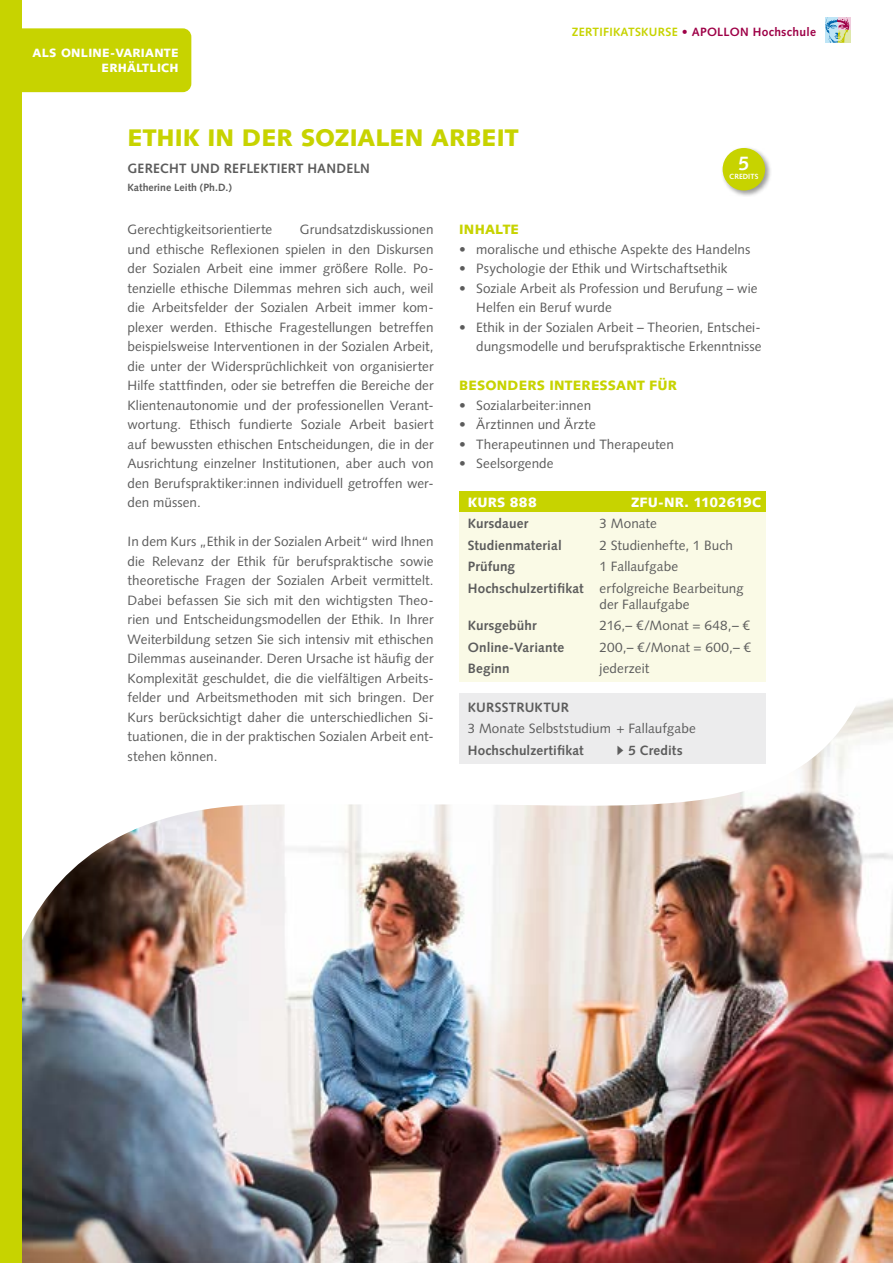
<style>
.page{position:relative;width:893px;height:1263px;background:#fff}
.page>*{position:absolute;margin:0;border:0;box-sizing:border-box;transform-origin:0 0}
.SP2021_ZK_HeadKurs{font:900 24px "Syntax LT Std";color:#c7d300}
.SP2021_CPKreise_Zahl{font:700 19.5px "Syntax LT Std";color:#fff}
.SP2021_ZK_Text_9pt_B{font:13.5px/19.5px "Syntax LT Std";letter-spacing:.005em;color:#5c5c5c;text-align:justify}
.SP2021_ZK_Tab_Infos{font:13.5px/16.5px "Syntax LT Std";letter-spacing:.005em;color:#5c5c5c}
.SP2021_ZK_Tab_Infos-2{font:700 13.5px "Syntax LT Std";letter-spacing:.01em;color:#5c5c5c}
.SP2021_ZK_Struktur_T{font:13.5px "Syntax LT Std";letter-spacing:.005em;color:#5c5c5c}
.SP2021_ZK_ZÜ{font:900 13.5px "Syntax LT Std";letter-spacing:.015em;color:#c7d300}
.SP2021_ZK_Subline{font:700 13.5px "Syntax LT Std";letter-spacing:.015em;color:#5c5c5c}
.SP2021_ZK_Struktur_T-2{font:700 13.5px "Syntax LT Std";letter-spacing:.01em;color:#5c5c5c}
.SP2021_ZK_Tab_Head{font:900 13.5px "Syntax LT Std";letter-spacing:-.015em;color:#fff}
.SP2021_ZK_Struktur_H{font:700 13.5px "Syntax LT Std";letter-spacing:.015em;color:#5c5c5c}
.SP2021_ZK_Tab_Head-2{font:900 13.5px "Syntax LT Std";letter-spacing:.015em;color:#fff}
.t1{font:700 12px "Syntax LT Std";letter-spacing:.025em;color:#9e0047}
.t2{font:900 12px/15px "Syntax LT Std";letter-spacing:.02em;color:#fff;text-align:right}
.SP2021_ZK_KLName{font:700 10.5px "Syntax LT Std";color:#5c5c5c}
.SP2021_CP_Kreise{font:700 7.5px "Syntax LT Std";letter-spacing:.01em;color:#fff}
.s1{color:#c7d300}
.s2{font-weight:400}
.s3{font-weight:700}
.s4{font-family:"Arial";font-weight:400}
</style>
<div class="page">
<div style="left:720px;top:145px;width:52px;height:52px;background:#000;opacity:.4"></div>
<div style="left:723px;top:148px;width:42px;height:43px;background:#c7d300;border-radius:50%"></div>
<div style="left:459px;top:491px;width:306px;height:21px;background:#c7d300"></div>
<div style="left:459px;top:513px;width:306px;height:24px;background:#fafae6"></div>
<div style="left:459px;top:534px;width:306px;height:24px;background:#fafae6"></div>
<svg style="left:21px;top:542px;width:724px;height:155px"></svg>
<img style="left:21px;top:697px;width:872px;height:566px">
<svg style="left:745px;top:542px;width:148px;height:249px"></svg>
<div style="left:0;top:0;width:21px;height:1263px;background:#c7d300"></div>
<div style="left:838px;top:30px;width:12px;height:13px;background:#dee7ab"></div>
<svg style="left:849px;top:17px;width:1px;height:13px"></svg>
<svg style="left:825px;top:17px;width:24px;height:26px"></svg>
<div style="left:21px;top:28px;width:170px;height:64px;background:#c7d300"></div>
<p class="t2" style="left:33px;top:46px;width:147px">ALS ONLINE-VARIANTE<br>ERHÄLTLICH</p>
<p class="SP2021_ZK_HeadKurs" style="left:128px;top:124px;width:392px">ETHIK IN DER SOZIALEN ARBEIT</p>
<p class="SP2021_ZK_Subline" style="left:128px;top:160px;width:244px">GERECHT UND REFLEKTIERT HANDELN</p>
<p class="SP2021_ZK_KLName" style="left:128px;top:181px;width:106px">Katherine Leith (Ph.D.)</p>
<p class="t1" style="left:572px;top:25px;width:246px"><span class="s1">ZERTIFIKATSKURSE</span> <span class="s2">•</span> APOLLON Hochschule</p>
<p class="SP2021_CPKreise_Zahl" style="left:738px;top:152px;width:12px">5</p>
<p class="SP2021_CP_Kreise" style="left:729px;top:172px;width:31px">CREDITS</p>
<p class="SP2021_ZK_Text_9pt_B" style="left:128px;top:220px;width:308px;text-indent:172px">Grundsatzdiskussionen und ethische Reflexionen spielen in den Diskursen der Sozialen Arbeit eine immer größere Rolle. Po&shy;tenzielle ethische Dilemmas mehren sich auch, weil die Arbeitsfelder der Sozialen Arbeit immer kom&shy;plexer werden. Ethische Fragestellungen betreffen beispielsweise Interventionen in der Sozialen Arbeit, die unter der Widersprüchlichkeit von organisierter Hilfe stattfinden, oder sie betreffen die Bereiche der Klientenautonomie und der professionellen Verant&shy;wortung. Ethisch fundierte Soziale Arbeit basiert auf bewussten ethischen Entscheidungen, die in der Ausrichtung einzelner Institutionen, aber auch von den Berufspraktiker:innen individuell getroffen wer&shy;den müssen.</p>
<p class="SP2021_ZK_Text_9pt_B" style="left:128px;top:532px;width:308px">In dem Kurs „Ethik in der Sozialen Arbeit“ wird Ihnen die Relevanz der Ethik für berufspraktische sowie theoretische Fragen der Sozialen Arbeit vermittelt.<br>Dabei befassen Sie sich mit den wichtigsten Theo&shy;rien und Entscheidungsmodellen der Ethik. In Ihrer Weiterbildung setzen Sie sich intensiv mit ethischen Dilemmas auseinander. Deren Ursache ist häufig der Komplexität geschuldet, die die vielfältigen Arbeits&shy;felder und Arbeitsmethoden mit sich bringen. Der Kurs berücksichtigt daher die unterschiedlichen Si&shy;tuationen, die in der praktischen Sozialen Arbeit ent&shy;stehen können.</p>
<p class="SP2021_ZK_Text_9pt_B" style="left:128px;top:220px;width:146px">Gerechtigkeitsorientierte</p>
<p class="SP2021_ZK_ZÜ" style="left:459px;top:221px;width:61px">INHALTE</p>
<p class="SP2021_ZK_Text_9pt_B" style="left:459px;top:239px;width:293px">• moralische und ethische Aspekte des Handelns</p>
<p class="SP2021_ZK_Text_9pt_B" style="left:459px;top:259px;width:270px">• Psychologie der Ethik und Wirtschaftsethik</p>
<p class="SP2021_ZK_Text_9pt_B" style="left:476px;top:278px;width:283px;text-indent:-17px">• Soziale Arbeit als Profession und Berufung – wie<br>Helfen ein Beruf wurde</p>
<p class="SP2021_ZK_Text_9pt_B" style="left:459px;top:317px;width:304px;text-align:right">• Ethik in der Sozialen Arbeit – Theorien, Entschei&shy;dungsmodelle und berufspraktische Erkenntnisse</p>
<p class="SP2021_ZK_ZÜ" style="left:459px;top:377px;width:219px">BESONDERS INTERESSANT FÜR</p>
<p class="SP2021_ZK_Text_9pt_B" style="left:459px;top:395px;width:133px">• Sozialarbeiter:innen</p>
<p class="SP2021_ZK_Text_9pt_B" style="left:459px;top:415px;width:138px">• Ärztinnen und Ärzte</p>
<p class="SP2021_ZK_Text_9pt_B" style="left:459px;top:434px;width:216px">• Therapeutinnen und Therapeuten</p>
<p class="SP2021_ZK_Text_9pt_B" style="left:459px;top:454px;width:96px">• Seelsorgende</p>
<p class="SP2021_ZK_Tab_Head-2" style="left:468px;top:494px;width:70px">KURS 888</p>
<p class="SP2021_ZK_Tab_Head" style="left:631px;top:494px;width:132px">ZFU-NR. 1102619C</p>
<p class="SP2021_ZK_Tab_Infos-2" style="left:468px;top:516px;width:62px">Kursdauer</p>
<p class="SP2021_ZK_Tab_Infos" style="left:600px;top:516px;width:59px">3 Monate</p>
<p class="SP2021_ZK_Tab_Infos-2" style="left:468px;top:537px;width:95px">Studienmaterial</p>
<p class="SP2021_ZK_Tab_Infos" style="left:600px;top:537px;width:135px">2 Studienhefte, 1 Buch</p>
<p class="SP2021_ZK_Tab_Infos-2" style="left:468px;top:559px;width:49px">Prüfung</p>
<p class="SP2021_ZK_Tab_Infos" style="left:600px;top:558px;width:80px">1 Fallaufgabe</p>
<p class="SP2021_ZK_Tab_Infos" style="left:600px;top:580px;width:146px;text-indent:-132px"><span class="s3">Hochschulzertifikat</span> erfolgreiche Bearbeitung der Fallaufgabe</p>
<p class="SP2021_ZK_Tab_Infos-2" style="left:468px;top:618px;width:70px">Kursgebühr</p>
<p class="SP2021_ZK_Tab_Infos" style="left:600px;top:618px;width:152px">216,– €/Monat = 648,– €</p>
<p class="SP2021_ZK_Tab_Infos-2" style="left:468px;top:639px;width:98px">Online-Variante</p>
<p class="SP2021_ZK_Tab_Infos" style="left:600px;top:639px;width:153px">200,– €/Monat = 600,– €</p>
<p class="SP2021_ZK_Tab_Infos-2" style="left:468px;top:661px;width:43px">Beginn</p>
<p class="SP2021_ZK_Tab_Infos" style="left:600px;top:660px;width:51px">jederzeit</p>
<p class="SP2021_ZK_Struktur_H" style="left:468px;top:699px;width:103px">KURSSTRUKTUR</p>
<p class="SP2021_ZK_Struktur_T" style="left:468px;top:720px;width:230px">3 Monate Selbststudium + Fallaufgabe</p>
<p class="SP2021_ZK_Struktur_T-2" style="left:468px;top:742px;width:117px">Hochschulzertifikat</p>
<p class="SP2021_ZK_Struktur_T-2" style="left:617px;top:742px;width:68px"><span class="s4">►</span> 5 Credits</p>
</div>
